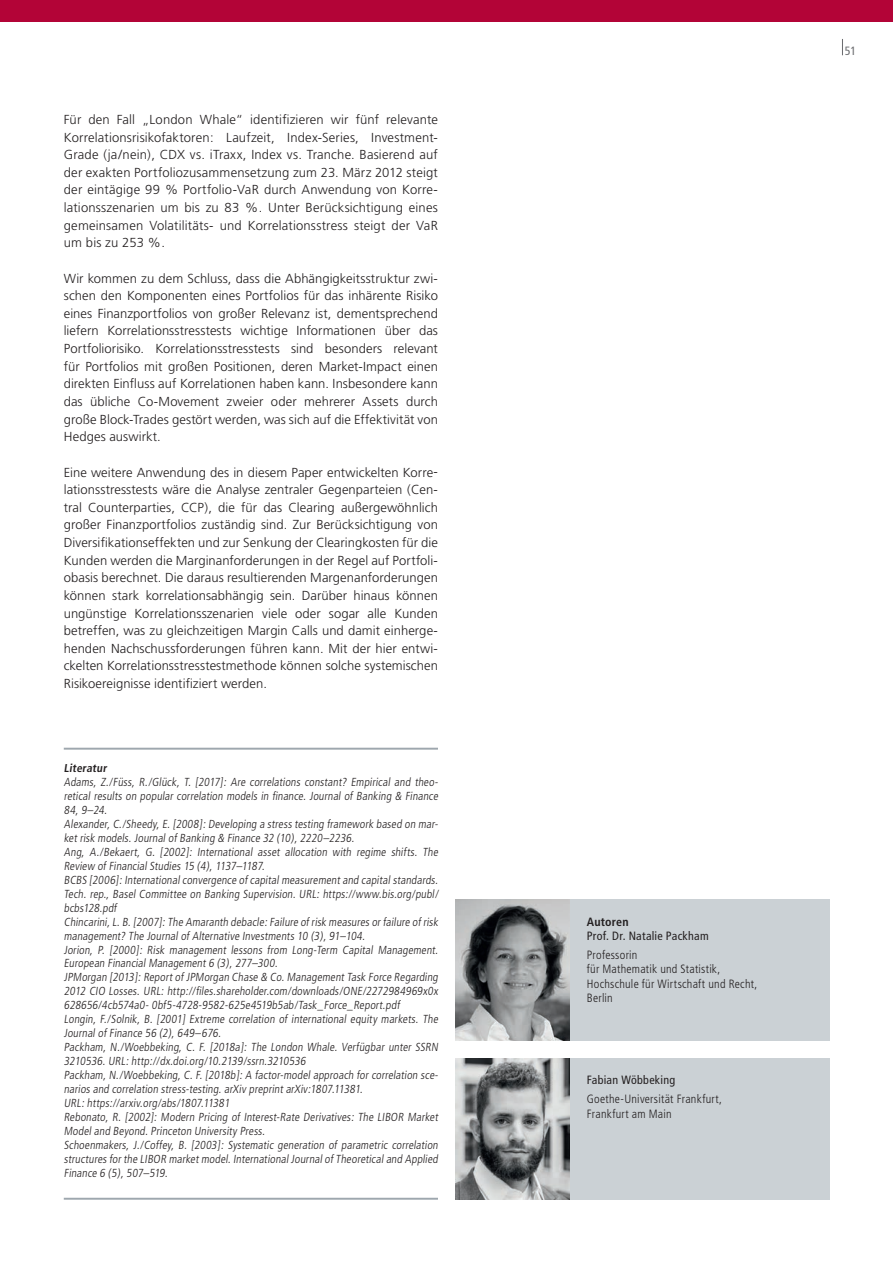
<style>
.page{position:relative;width:893px;height:1263px;background:#fff}
.page>*{position:absolute;margin:0;border:0;box-sizing:border-box;transform-origin:0 0}
.t1{font:300 13.05px/17.7px "Frutiger";letter-spacing:.005em;color:#231f20;text-align:justify}
.t2{font:300 condensed 12px/14.4px "Frutiger";letter-spacing:.02em;color:#231f20}
.t3{font:condensed 12px "Frutiger";letter-spacing:.02em;color:#231f20}
.t4{font:700 condensed 12px "Frutiger";letter-spacing:.015em;color:#231f20}
.t5{font:condensed 12px "Frutiger";color:#6c6d70}
.t6{font:300 condensed 11.7px/14px "Frutiger";color:#231f20}
.t7{font:700 condensed 11.4px "Frutiger";color:#231f20}
</style>
<div class="page">
<img style="left:455px;top:899px;width:115px;height:141px">
<div style="left:570px;top:899px;width:259px;height:141px;background:#cbd1d5"></div>
<hr style="left:64px;top:748px;width:374px;height:2px;background:#9ea7ae">
<hr style="left:64px;top:1198px;width:374px;height:2px;background:#9ea7ae">
<img style="left:455px;top:1058px;width:115px;height:141px">
<div style="left:570px;top:1058px;width:259px;height:141px;background:#cbd1d5"></div>
<div style="left:0;top:0;width:893px;height:21px;background:#b30437"></div>
<svg style="left:842px;top:39px;width:1px;height:16px"></svg>
<p class="t1" style="left:64px;top:111px;width:376px">Für den Fall „London Whale“ identifizieren wir fünf relevante Korrelationsrisikofaktoren: Laufzeit, Index-Series, Investment-Grade (ja/nein), CDX vs. iTraxx, Index vs. Tranche. Basierend auf der exakten Portfoliozusammensetzung zum 23. März 2012 steigt der eintägige 99 % Portfolio-VaR durch Anwendung von Korre&shy;lationsszenarien um bis zu 83 %. Unter Berücksichtigung eines gemeinsamen Volatilitäts- und Korrelationsstress steigt der VaR um bis zu 253 %.</p>
<p class="t1" style="left:64px;top:269px;width:376px">Wir kommen zu dem Schluss, dass die Abhängigkeitsstruktur zwi&shy;schen den Komponenten eines Portfolios für das inhärente Risiko eines Finanzportfolios von großer Relevanz ist, dementsprechend liefern Korrelationsstresstests wichtige Informationen über das Portfoliorisiko. Korrelationsstresstests sind besonders relevant für Portfolios mit großen Positionen, deren Market-Impact einen direkten Einfluss auf Korrelationen haben kann. Insbesondere kann das übliche Co-Movement zweier oder mehrerer Assets durch große Block-Trades gestört werden, was sich auf die Effektivität von Hedges auswirkt.</p>
<p class="t1" style="left:64px;top:463px;width:376px">Eine weitere Anwendung des in diesem Paper entwickelten Korre&shy;lationsstresstests wäre die Analyse zentraler Gegenparteien (Cen&shy;tral Counterparties, CCP), die für das Clearing außergewöhnlich großer Finanzportfolios zuständig sind. Zur Berücksichtigung von Diversifikationseffekten und zur Senkung der Clearingkosten für die Kunden werden die Marginanforderungen in der Regel auf Portfoli&shy;obasis berechnet. Die daraus resultierenden Margenanforderungen können stark korrelationsabhängig sein. Darüber hinaus können ungünstige Korrelationsszenarien viele oder sogar alle Kunden betreffen, was zu gleichzeitigen Margin Calls und damit einherge&shy;henden Nachschussforderungen führen kann. Mit der hier entwi&shy;ckelten Korrelationsstresstestmethode können solche systemischen Risikoereignisse identifiziert werden.</p>
<p class="t7" style="left:64px;top:761px;width:46px">Literatur</p>
<p class="t6" style="left:64px;top:775px;width:378px">Adams, Z./Füss, R./Glück, T. [2017]: Are correlations constant? Empirical and theo&shy;retical results on popular correlation models in finance. Journal of Banking &amp; Finance 84, 9–24.<br>Alexander, C./Sheedy, E. [2008]: Developing a stress testing framework based on mar&shy;ket risk models. Journal of Banking &amp; Finance 32 (10), 2220–2236.<br>Ang, A./Bekaert, G. [2002]: International asset allocation with regime shifts. The Review of Financial Studies 15 (4), 1137–1187.<br>BCBS [2006]:Internationalconvergence ofcapitalmeasurementand capitalstandards.<br>Tech. rep., Basel Committee on Banking Supervision. URL: https://www.bis.org/publ/ bcbs128.pdf<br>Chincarini,L.B.[2007]:The Amaranth debacle:Failure ofrisk measures orfailure ofrisk management? The Journal of Alternative Investments 10 (3), 91–104.<br>Jorion, P. [2000]: Risk management lessons from Long-Term Capital Management.<br>European Financial Management 6 (3), 277–300.<br>JPMorgan [2013]:ReportofJPMorgan Chase &amp; Co.ManagementTask Force Regarding 2012 CIO Losses. URL: http://files.shareholder.com/downloads/ONE/2272984969x0x 628656/4cb574a0- 0bf5-4728-9582-625e4519b5ab/Task_Force_Report.pdf<br>Longin, F./Solnik, B. [2001] Extreme correlation of international equity markets. The Journal of Finance 56 (2), 649–676.<br>Packham, N./Woebbeking, C. F. [2018a]: The London Whale. Verfügbar unter SSRN 3210536. URL: http://dx.doi.org/10.2139/ssrn.3210536<br>Packham, N./Woebbeking, C. F. [2018b]: A factor-model approach for correlation sce&shy;narios and correlation stress-testing. arXiv preprint arXiv:1807.11381.<br>URL: https://arxiv.org/abs/1807.11381<br>Rebonato, R. [2002]: Modern Pricing of Interest-Rate Derivatives: The LIBOR Market Model and Beyond. Princeton University Press.<br>Schoenmakers, J./Coffey, B. [2003]: Systematic generation of parametric correlation structures forthe LIBOR marketmodel.InternationalJournalofTheoreticaland Applied Finance 6 (5), 507–519.</p>
<p class="t5" style="left:845px;top:44px;width:13px">51</p>
<p class="t4" style="left:587px;top:914px;width:43px">Autoren</p>
<p class="t3" style="left:587px;top:929px;width:123px">Prof. Dr. Natalie Packham</p>
<p class="t2" style="left:587px;top:948px;width:172px">Professorin<br>für Mathematik und Statistik,<br>Hochschule für Wirtschaft und Recht,<br>Berlin</p>
<p class="t3" style="left:587px;top:1073px;width:90px">Fabian Wöbbeking</p>
<p class="t2" style="left:587px;top:1092px;width:137px">Goethe-Universität Frankfurt,<br>Frankfurt am Main</p>
</div>
